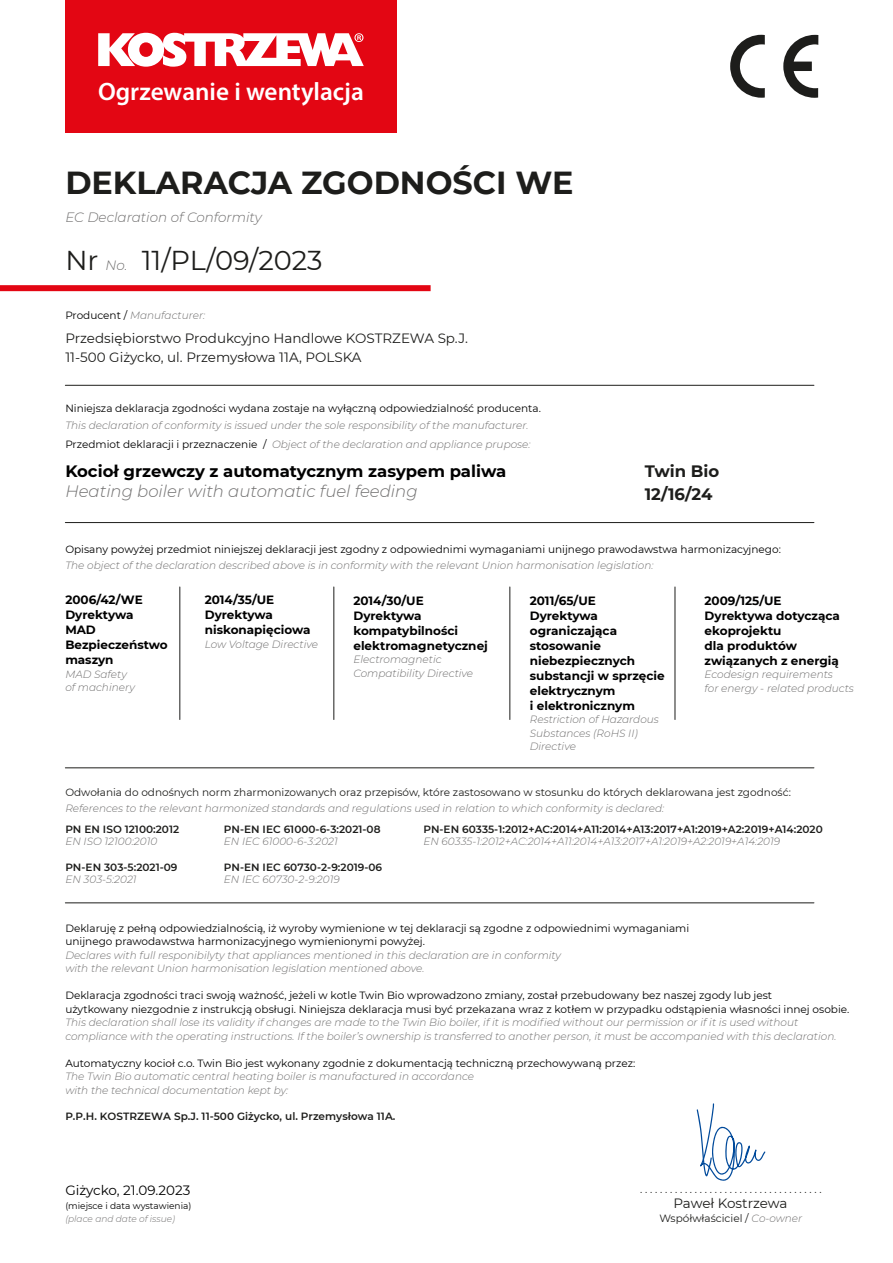
<style>
.page{position:relative;width:893px;height:1263px;background:#fff}
.page>*{position:absolute;margin:0;border:0;box-sizing:border-box;transform-origin:0 0}
.t1{font:700 31.8px "Montserrat";color:#1d1d1b}
.t2{font:27.3px "Montserrat";color:#1d1d1b}
.t3{font:600 25.2px "Myriad Pro";color:#fff}
.t4{font:700 16.5px "Montserrat";color:#010000}
.t5{font:italic 300 16.5px "Montserrat";color:#706f6f}
.t6{font:700 16.5px/22.5px "Montserrat";color:#1d1d1b}
.t7{font:13.5px/19.5px "Montserrat";color:#1d1d1b}
.t8{font:italic 300 13.5px "Montserrat";color:#706f6f}
.t9{font:13.5px "Montserrat";color:#010000}
.t10{font:700 12px/15px "Montserrat";color:#010000}
.t11{font:italic 300 10.5px/13.5px "Montserrat";color:#706f6f}
.t12{font:10.5px/13.5px "Montserrat";color:#010000}
.t13{font:600 10.5px "Montserrat";letter-spacing:.005em;color:#1d1d1b}
.t14{font:10.5px "Montserrat";color:#1d1d1b}
.t15{font:9px "Montserrat";color:#010000}
.t16{font:italic 300 9px "Montserrat";color:#706f6f}
.s1{font-weight:300;font-style:italic;font-size:13.5px;color:#706f6f}
.s2{font-weight:400;font-style:normal;color:#010000}
.s3{font-weight:300;font-style:italic;color:#706f6f}
</style>
<div class="page">
<svg style="left:697px;top:1103px;width:69px;height:78px"></svg>
<svg style="left:783px;top:35px;width:35px;height:63px"></svg>
<svg style="left:730px;top:35px;width:35px;height:63px"></svg>
<div style="left:0;top:285px;width:431px;height:6px;background:#e30613"></div>
<div style="left:65px;top:0;width:332px;height:133px;background:#e30613"></div>
<svg style="left:98px;top:33px;width:266px;height:34px"></svg>
<hr style="left:180px;top:587px;width:1px;height:132px;background:#1d1d1b">
<hr style="left:334px;top:587px;width:1px;height:132px;background:#1d1d1b">
<hr style="left:510px;top:587px;width:1px;height:132px;background:#1d1d1b">
<hr style="left:675px;top:587px;width:1px;height:132px;background:#1d1d1b">
<hr style="left:65px;top:385px;width:749px;height:1px;background:#1d1d1b">
<hr style="left:65px;top:522px;width:749px;height:1px;background:#1d1d1b">
<hr style="left:65px;top:767px;width:749px;height:1px;background:#1d1d1b">
<hr style="left:65px;top:902px;width:749px;height:1px;background:#1d1d1b">
<h3 class="t3" style="left:98px;top:75px;width:267px">Ogrzewanie i wentylacja</h3>
<h1 class="t1" style="left:65px;top:160px;width:510px">DEKLARACJA ZGODNOŚCI WE</h1>
<p class="t8" style="left:65px;top:208px;width:198px">EC Declaration of Conformity</p>
<h2 class="t2" style="left:65px;top:242px;width:259px">Nr <span class="s1">No.</span> 11/PL/09/2023</h2>
<p class="t11" style="left:65px;top:309px;width:141px"><span class="s2">Producent /</span> Manufacturer:</p>
<p class="t7" style="left:65px;top:328px;width:404px">Przedsiębiorstwo Produkcyjno Handlowe KOSTRZEWA Sp.J.<br>11-500 Giżycko, ul. Przemysłowa 11A, POLSKA</p>
<p class="t12" style="left:65px;top:402px;width:477px">Niniejsza deklaracja zgodności wydana zostaje na wyłączną odpowiedzialność producenta.</p>
<p class="t11" style="left:65px;top:415px;width:467px;line-height:18.9px">This declaration of conformity is issued under the sole responsibility of the manufacturer.<br><span class="s2">Przedmiot deklaracji i przeznaczenie /</span> Object of the declaration and appliance prupose:</p>
<h3 class="t4" style="left:65px;top:459px;width:442px">Kocioł grzewczy z automatycznym zasypem paliwa</h3>
<h3 class="t5" style="left:65px;top:479px;width:354px">Heating boiler with automatic fuel feeding</h3>
<h3 class="t6" style="left:645px;top:459px;width:76px">Twin Bio<br>12/16/24</h3>
<p class="t12" style="left:65px;top:542px;width:717px">Opisany powyżej przedmiot niniejszej deklaracji jest zgodny z odpowiednimi wymaganiami unijnego prawodawstwa harmonizacyjnego:</p>
<p class="t11" style="left:65px;top:558px;width:590px">The object of the declaration described above is in conformity with the relevant Union harmonisation legislation:</p>
<p class="t10" style="left:65px;top:592px;width:104px">2006/42/WE<br>Dyrektywa<br>MAD<br>Bezpieczeństwo maszyn</p>
<p class="t11" style="left:65px;top:667px;width:71px">MAD Safety of machinery</p>
<p class="t10" style="left:205px;top:592px;width:107px">2014/35/UE<br>Dyrektywa niskonapięciowa</p>
<p class="t11" style="left:205px;top:637px;width:115px">Low Voltage Directive</p>
<p class="t10" style="left:353px;top:592px;width:136px">2014/30/UE<br>Dyrektywa kompatybilności elektromagnetycznej</p>
<p class="t11" style="left:353px;top:653px;width:121px">Electromagnetic<br>Compatibility Directive</p>
<p class="t10" style="left:530px;top:592px;width:136px">2011/65/UE<br>Dyrektywa ograniczająca stosowanie niebezpiecznych substancji w sprzęcie elektrycznym<br>i elektronicznym</p>
<p class="t11" style="left:530px;top:713px;width:131px">Restriction of Hazardous<br>Substances (RoHS II)<br>Directive</p>
<p class="t10" style="left:705px;top:592px;width:137px">2009/125/UE<br>Dyrektywa dotycząca ekoprojektu<br>dla produktów związanych z energią</p>
<p class="t11" style="left:705px;top:668px;width:151px">Ecodesign requirements<br>for energy - related products</p>
<p class="t14" style="left:65px;top:785px;width:727px">Odwołania do odnośnych norm zharmonizowanych oraz przepisów, które zastosowano w stosunku do których deklarowana jest zgodność:</p>
<p class="t11" style="left:65px;top:802px;width:600px">References to the relevant harmonized standards and regulations used in relation to which conformity is declared:</p>
<p class="t13" style="left:65px;top:822px;width:115px">PN EN ISO 12100:2012</p>
<p class="t11" style="left:65px;top:835px;width:93px">EN ISO 12100:2010</p>
<p class="t13" style="left:65px;top:859px;width:114px">PN-EN 303-5:2021-09</p>
<p class="t11" style="left:65px;top:872px;width:73px">EN 303-5:2021</p>
<p class="t13" style="left:224px;top:822px;width:158px">PN-EN IEC 61000-6-3:2021-08</p>
<p class="t11" style="left:224px;top:835px;width:116px">EN IEC 61000-6-3:2021</p>
<p class="t13" style="left:224px;top:859px;width:160px">PN-EN IEC 60730-2-9:2019-06</p>
<p class="t11" style="left:224px;top:872px;width:117px">EN IEC 60730-2-9:2019</p>
<p class="t13" style="left:423px;top:822px;width:401px">PN-EN 60335-1:2012+AC:2014+A11:2014+A13:2017+A1:2019+A2:2019+A14:2020</p>
<p class="t11" style="left:423px;top:835px;width:358px">EN 60335-1:2012+AC:2014+A11:2014+A13:2017+A1:2019+A2:2019+A14:2019</p>
<p class="t12" style="left:65px;top:921px;width:625px">Deklaruję z pełną odpowiedzialnością, iż wyroby wymienione w tej deklaracji są zgodne z odpowiednimi wymaganiami unijnego prawodawstwa harmonizacyjnego wymienionymi powyżej.</p>
<p class="t11" style="left:65px;top:948px;width:497px">Declares with full responibilyty that appliances mentioned in this declaration are in conformity with the relevant Union harmonisation legislation mentioned above.</p>
<p class="t12" style="left:65px;top:988px;width:786px">Deklaracja zgodności traci swoją ważność, jeżeli w kotle Twin Bio wprowadzono zmiany, został przebudowany bez naszej zgody lub jest<br>użytkowany niezgodnie z instrukcją obsługi. Niniejsza deklaracja musi być przekazana wraz z kotłem w przypadku odstąpienia własności innej osobie.</p>
<p class="t11" style="left:65px;top:1015px;width:773px">This declaration shall lose its validity if changes are made to the Twin Bio boiler, if it is modified without our permission or if it is used without compliance with the operating instructions. If the boiler’s ownership is transferred to another person, it must be accompanied with this declaration.</p>
<p class="t12" style="left:65px;top:1056px;width:571px">Automatyczny kocioł c.o. Twin Bio jest wykonany zgodnie z dokumentacją techniczną przechowywaną przez:</p>
<p class="t11" style="left:65px;top:1069px;width:410px">The Twin Bio automatic central heating boiler is manufactured in accordance with the technical documentation kept by:</p>
<p class="t13" style="left:65px;top:1109px;width:332px">P.P.H. KOSTRZEWA Sp.J. 11-500 Giżycko, ul. Przemysłowa 11A.</p>
<p class="t9" style="left:65px;top:1181px;width:126px">Giżycko, 21.09.2023</p>
<p class="t15" style="left:65px;top:1199px;width:128px">(miejsce i data wystawienia)</p>
<p class="t16" style="left:65px;top:1213px;width:111px">(place and date of issue)</p>
<p class="t14" style="left:640px;top:1182px;width:183px">. . . . . . . . . . . . . . . . . . . . . . . . . . . . . . . . . . . . .</p>
<p class="t7" style="left:673px;top:1193px;width:116px">Paweł Kostrzewa</p>
<p class="t14" style="left:660px;top:1211px;width:144px">Współwłaściciel / <span class="s3">Co-owner</span></p>
</div>
